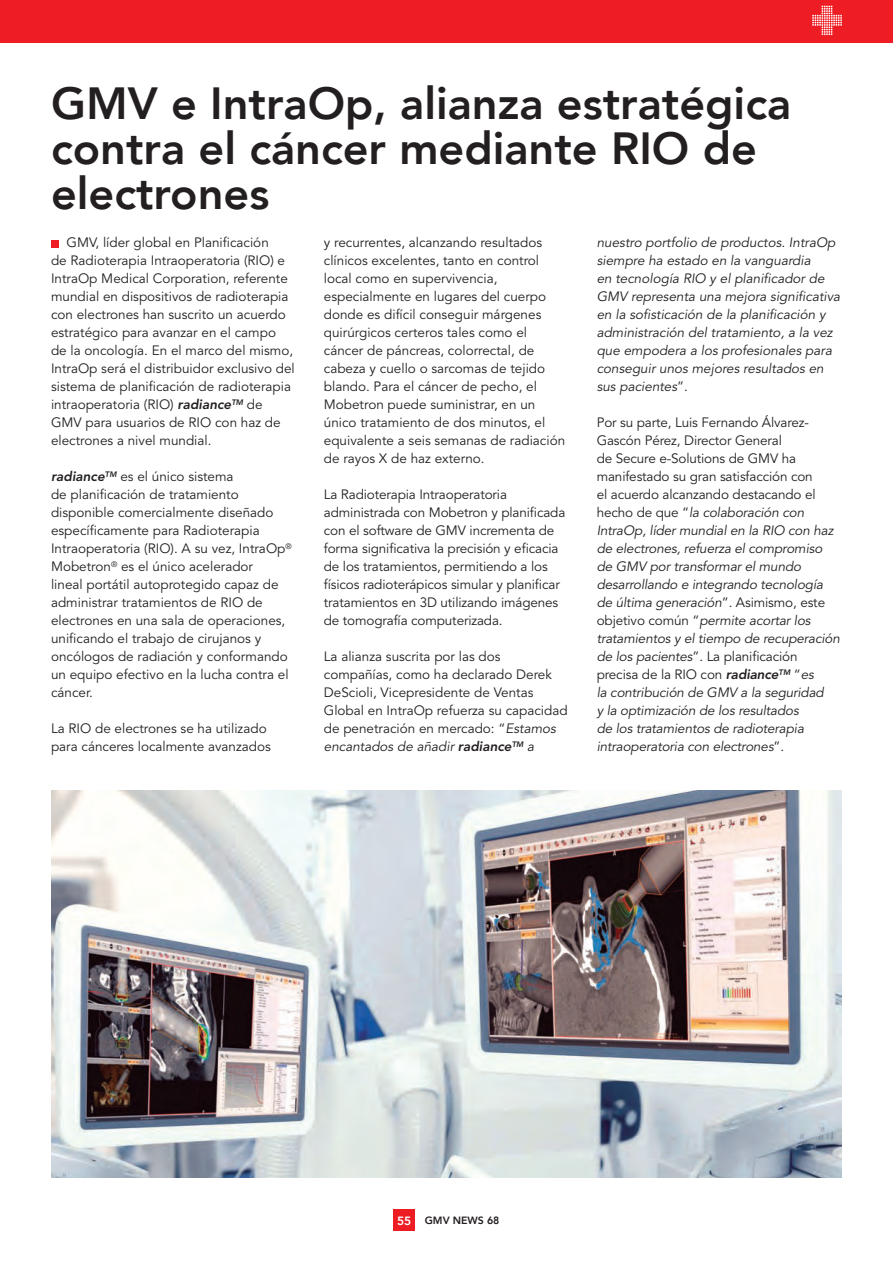
<style>
.page{position:relative;width:893px;height:1263px;background:#fff}
.page>*{position:absolute;margin:0;border:0;box-sizing:border-box;transform-origin:0 0}
.t1{font:800 45px/45px "Avenir LT";color:#231f20}
.t2{font:13.5px/18px "Avenir LT Pro";color:#231f20}
.t3{font:italic 13.5px/18px "Avenir LT Pro";letter-spacing:-.01em;color:#231f20}
.t4{font:800 10.5px "Avenir LT";color:#231f20}
.s1{font-weight:800;font-style:italic}
.s2{font-style:italic}
.s3{font-style:normal}
.s4{font-weight:800}
.s5{font-size:12px;color:#fff}
</style>
<div class="page">
<div style="left:394px;top:1210px;width:21px;height:21px;background:#ee1d23"></div>
<div style="left:0;top:0;width:893px;height:43px;background:#ee1d23"></div>
<svg style="left:812px;top:6px;width:30px;height:29px"></svg>
<img style="left:51px;top:791px;width:791px;height:387px">
<div style="left:51px;top:240px;width:7px;height:7px;background:#ee1d23"></div>
<h1 class="t1" style="left:51px;top:81px;width:742px">GMV e IntraOp, alianza estratégica contra el cáncer mediante RIO de electrones</h1>
<p class="t2" style="left:51px;top:234px;width:245px;text-indent:16px">GMV, líder global en Planificación<br>de Radioterapia Intraoperatoria (RIO) e IntraOp Medical Corporation, referente mundial en dispositivos de radioterapia con electrones han suscrito un acuerdo estratégico para avanzar en el campo de la oncología. En el marco del mismo, IntraOp será el distribuidor exclusivo del sistema de planificación de radioterapia intraoperatoria (RIO) <span class="s1">radiance</span><sup>TM</sup> de GMV para usuarios de RIO con haz de electrones a nivel mundial.</p>
<p class="t2" style="left:51px;top:468px;width:242px"><span class="s1">radiance</span><sup>TM</sup> es el único sistema<br>de planificación de tratamiento disponible comercialmente diseñado específicamente para Radioterapia Intraoperatoria (RIO). A su vez, IntraOp<sup>® </sup>Mobetron<sup>®</sup> es el único acelerador<br>lineal portátil autoprotegido capaz de administrar tratamientos de RIO de electrones en una sala de operaciones, unificando el trabajo de cirujanos y oncólogos de radiación y conformando un equipo efectivo en la lucha contra el cáncer.</p>
<p class="t2" style="left:51px;top:720px;width:221px">La RIO de electrones se ha utilizado para cánceres localmente avanzados</p>
<p class="t2" style="left:324px;top:234px;width:243px">y recurrentes, alcanzando resultados clínicos excelentes, tanto en control local como en supervivencia, especialmente en lugares del cuerpo donde es difícil conseguir márgenes quirúrgicos certeros tales como el cáncer de páncreas, colorrectal, de cabeza y cuello o sarcomas de tejido blando. Para el cáncer de pecho, el Mobetron puede suministrar, en un único tratamiento de dos minutos, el equivalente a seis semanas de radiación de rayos X de haz externo.</p>
<p class="t2" style="left:324px;top:486px;width:243px">La Radioterapia Intraoperatoria administrada con Mobetron y planificada con el software de GMV incrementa de forma significativa la precisión y eficacia de los tratamientos, permitiendo a los físicos radioterápicos simular y planificar tratamientos en 3D utilizando imágenes de tomografía computerizada.</p>
<p class="t2" style="left:324px;top:648px;width:245px">La alianza suscrita por las dos compañías, como ha declarado Derek DeScioli, Vicepresidente de Ventas Global en IntraOp refuerza su capacidad de penetración en mercado: “<span class="s2">Estamos encantados de añadir</span> <span class="s1">radiance</span><sup>TM</sup> <span class="s2">a</span></p>
<p class="t3" style="left:597px;top:234px;width:245px">nuestro portfolio de productos. IntraOp siempre ha estado en la vanguardia<br>en tecnología RIO y el planificador de GMV representa una mejora significativa en la sofisticación de la planificación y administración del tratamiento, a la vez que empodera a los profesionales para conseguir unos mejores resultados en sus pacientes<span class="s3">”.</span></p>
<p class="t3" style="left:597px;top:414px;width:245px"><span class="s3">Por su parte, Luis Fernando Álvarez-Gascón Pérez, Director General<br>de Secure e-Solutions de GMV ha manifestado su gran satisfacción con<br>el acuerdo alcanzando destacando el hecho de que “</span>la colaboración con IntraOp, líder mundial en la RIO con haz de electrones, refuerza el compromiso de GMV por transformar el mundo desarrollando e integrando tecnología de última generación<span class="s3">”. Asimismo, este objetivo común “</span>permite acortar los tratamientos y el tiempo de recuperación de los pacientes<span class="s3">”. La planificación precisa de la RIO con</span> <span class="s4">radiance</span><sup>TM</sup> <span class="s3">“</span>es<br>la contribución de GMV a la seguridad<br>y la optimización de los resultados<br>de los tratamientos de radioterapia intraoperatoria con electrones<span class="s3">”.</span></p>
<p class="t4" style="left:397px;top:1214px;width:104px"><span class="s5">55</span> GMV NEWS 68</p>
</div>
